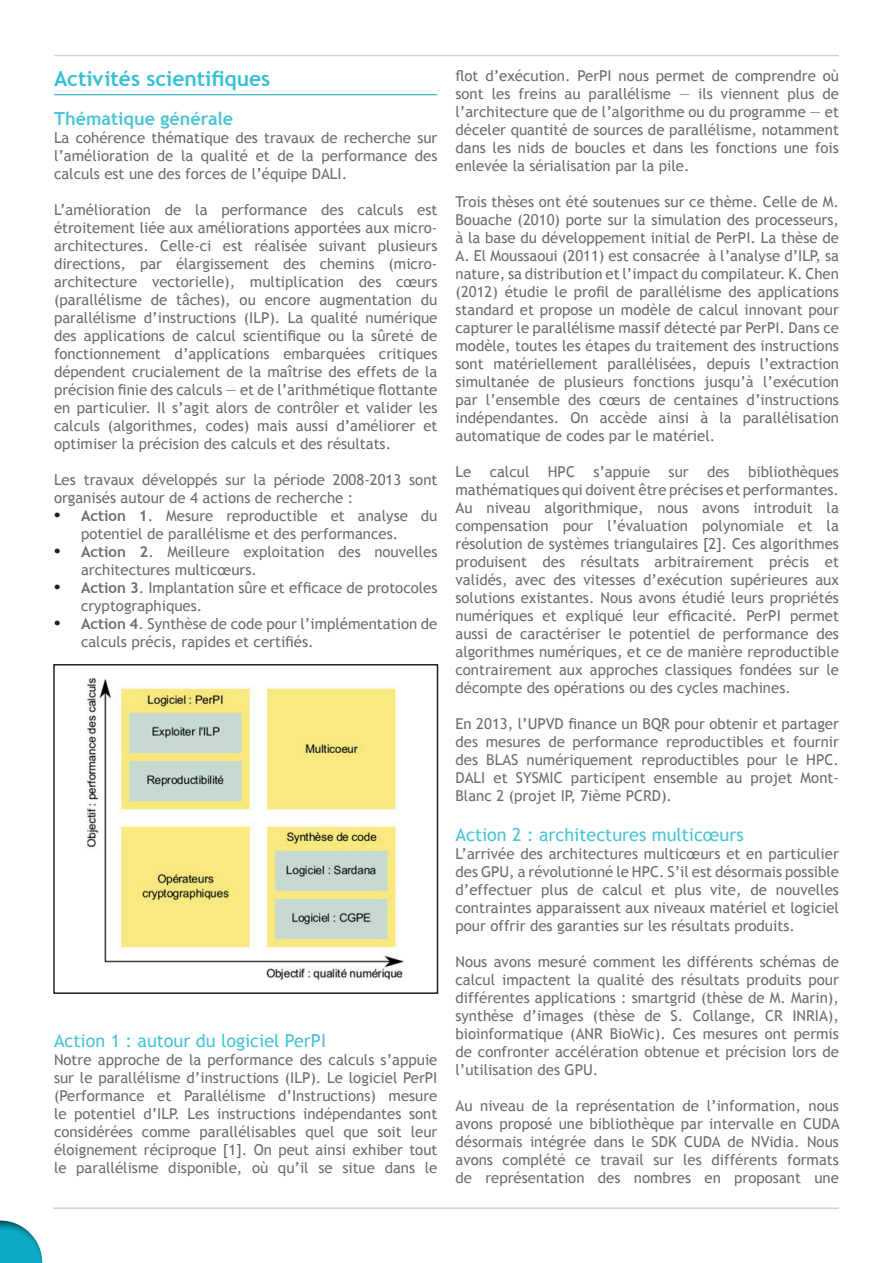
<style>
.page{position:relative;width:893px;height:1263px;background:#fff}
.page>*{position:absolute;margin:0;border:0;box-sizing:border-box;transform-origin:0 0}
.t1{font:700 21px "Trebuchet MS";color:#37c0d4}
.t2{font:18px "Trebuchet MS";color:#49c4d6}
.t3{font:700 18px "Trebuchet MS";color:#49c4d6}
.t4{font:15px/18px "Trebuchet MS";color:#6c6d70;text-align:justify}
.s1{font-family:"Times New Roman";font-weight:700;font-size:18px;color:#231f20}
.s2{font-weight:700}
</style>
<div class="page">
<div style="left:0;top:1218px;width:45px;height:45px;background:#231f20;opacity:.75"></div>
<hr style="left:54px;top:55px;width:785px;height:1px;background:#d1d2d4">
<hr style="left:53px;top:1207px;width:786px;height:2px;background:#d1d2d4">
<hr style="left:54px;top:95px;width:383px;height:1px;background:#0caac5">
<img style="left:87px;top:678px;width:317px;height:302px">
<div style="left:53px;top:664px;width:385px;height:330px;border:2px solid #231f20"></div>
<h1 class="t1" style="left:54px;top:65px;width:218px">Activités scientifiques</h1>
<p class="t3" style="left:54px;top:108px;width:181px">Thématique générale</p>
<p class="t4" style="left:54px;top:129px;width:385px">La cohérence thématique des travaux de recherche sur l’amélioration de la qualité et de la performance des calculs est une des forces de l’équipe DALI.</p>
<p class="t4" style="left:54px;top:201px;width:385px">L’amélioration de la performance des calculs est étroitement liée aux améliorations apportées aux micro&shy;architectures. Celle-ci est réalisée suivant plusieurs directions, par élargissement des chemins (micro&shy;architecture vectorielle), multiplication des cœurs (parallélisme de tâches), ou encore augmentation du parallélisme d’instructions (ILP). La qualité numérique des applications de calcul scientifique ou la sûreté de fonctionnement d’applications embarquées critiques dépendent crucialement de la maîtrise des effets de la précision finie des calculs — et de l’arithmétique flottante en particulier. Il s’agit alors de contrôler et valider les calculs (algorithmes, codes) mais aussi d’améliorer et optimiser la précision des calculs et des résultats.</p>
<p class="t4" style="left:54px;top:471px;width:385px">Les travaux développés sur la période 2008-2013 sont organisés autour de 4 actions de recherche :</p>
<p class="t4" style="left:81px;top:507px;width:358px;text-indent:-27px"><span class="s1">•</span> <span class="s2">Action 1</span>. Mesure reproductible et analyse du potentiel de parallélisme et des performances.</p>
<p class="t4" style="left:81px;top:543px;width:358px;text-indent:-27px"><span class="s1">•</span> <span class="s2">Action 2</span>. Meilleure exploitation des nouvelles architectures multicœurs.</p>
<p class="t4" style="left:81px;top:579px;width:358px;text-indent:-27px"><span class="s1">•</span> <span class="s2">Action 3</span>. Implantation sûre et efficace de protocoles cryptographiques.</p>
<p class="t4" style="left:81px;top:615px;width:358px;text-indent:-27px"><span class="s1">•</span> <span class="s2">Action 4</span>. Synthèse de code pour l’implémentation de calculs précis, rapides et certifiés.</p>
<p class="t2" style="left:54px;top:1030px;width:274px">Action 1 : autour du logiciel PerPI</p>
<p class="t4" style="left:54px;top:1051px;width:385px">Notre approche de la performance des calculs s’appuie sur le parallélisme d’instructions (ILP). Le logiciel PerPI (Performance et Parallélisme d’Instructions) mesure le potentiel d’ILP. Les instructions indépendantes sont considérées comme parallélisables quel que soit leur éloignement réciproque [1]. On peut ainsi exhiber tout le parallélisme disponible, où qu’il se situe dans le</p>
<p class="t4" style="left:455px;top:67px;width:385px">flot d’exécution. PerPI nous permet de comprendre où sont les freins au parallélisme — ils viennent plus de l’architecture que de l’algorithme ou du programme — et déceler quantité de sources de parallélisme, notamment dans les nids de boucles et dans les fonctions une fois enlevée la sérialisation par la pile.</p>
<p class="t4" style="left:455px;top:193px;width:385px">Trois thèses ont été soutenues sur ce thème. Celle de M.<br>Bouache (2010) porte sur la simulation des processeurs, à la base du développement initial de PerPI. La thèse de A. El Moussaoui (2011) est consacrée à l’analyse d’ILP, sa nature, sa distribution et l’impact du compilateur. K. Chen (2012) étudie le profil de parallélisme des applications standard et propose un modèle de calcul innovant pour capturer le parallélisme massif détecté par PerPI. Dans ce modèle, toutes les étapes du traitement des instructions sont matériellement parallélisées, depuis l’extraction simultanée de plusieurs fonctions jusqu’à l’exécution par l’ensemble des cœurs de centaines d’instructions indépendantes. On accède ainsi à la parallélisation automatique de codes par le matériel.</p>
<p class="t4" style="left:455px;top:463px;width:385px">Le calcul HPC s’appuie sur des bibliothèques mathématiques qui doivent être précises et performantes.<br>Au niveau algorithmique, nous avons introduit la compensation pour l’évaluation polynomiale et la résolution de systèmes triangulaires [2]. Ces algorithmes produisent des résultats arbitrairement précis et validés, avec des vitesses d’exécution supérieures aux solutions existantes. Nous avons étudié leurs propriétés numériques et expliqué leur efficacité. PerPI permet aussi de caractériser le potentiel de performance des algorithmes numériques, et ce de manière reproductible contrairement aux approches classiques fondées sur le décompte des opérations ou des cycles machines.</p>
<p class="t4" style="left:455px;top:715px;width:385px">En 2013, l’UPVD finance un BQR pour obtenir et partager des mesures de performance reproductibles et fournir des BLAS numériquement reproductibles pour le HPC.<br>DALI et SYSMIC participent ensemble au projet Mont-Blanc 2 (projet IP, 7ième PCRD).</p>
<p class="t2" style="left:455px;top:824px;width:290px">Action 2 : architectures multicœurs</p>
<p class="t4" style="left:455px;top:845px;width:385px">L’arrivée des architectures multicœurs et en particulier des GPU, a révolutionné le HPC. S’il est désormais possible d’effectuer plus de calcul et plus vite, de nouvelles contraintes apparaissent aux niveaux matériel et logiciel pour offrir des garanties sur les résultats produits.</p>
<p class="t4" style="left:455px;top:953px;width:385px">Nous avons mesuré comment les différents schémas de calcul impactent la qualité des résultats produits pour différentes applications : smartgrid (thèse de M. Marin), synthèse d’images (thèse de S. Collange, CR INRIA), bioinformatique (ANR BioWic). Ces mesures ont permis de confronter accélération obtenue et précision lors de l’utilisation des GPU.</p>
<p class="t4" style="left:455px;top:1097px;width:386px">Au niveau de la représentation de l’information, nous avons proposé une bibliothèque par intervalle en CUDA désormais intégrée dans le SDK CUDA de NVidia. Nous avons complété ce travail sur les différents formats de représentation des nombres en proposant une</p>
</div>
